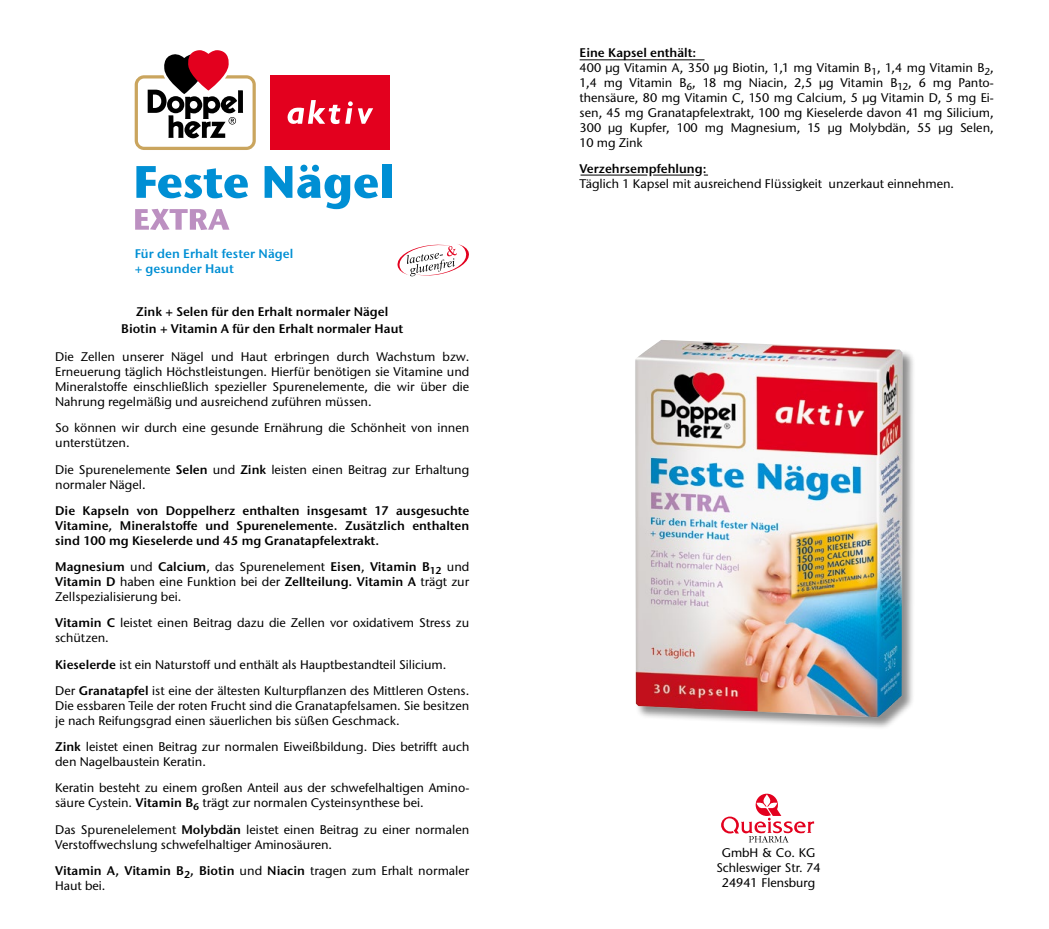
<style>
.page{position:relative;width:1049px;height:929px;background:#fff}
.page>*{position:absolute;margin:0;border:0;box-sizing:border-box;transform-origin:0 0}
.t1{font:500 12.5px/15px "Stone Sans ITC Pro";color:#000}
.t2{font:600 12.5px/15px "Stone Sans ITC Pro";color:#000;text-align:center}
.t3{font:12.5px/15px "Stone Sans";color:#000;text-align:center}
.t4{font:600 12.5px/15px "Stone Sans ITC Pro";letter-spacing:.005em;color:#008fd4}
.s1{font-weight:600}
</style>
<div class="page">
<svg style="left:134px;top:50px;width:122px;height:100px"></svg>
<div style="left:270px;top:75px;width:120px;height:75px;background:#e3001e"></div>
<svg style="left:287px;top:100px;width:86px;height:24px"></svg>
<svg style="left:397px;top:244px;width:72px;height:32px"></svg>
<svg style="left:136px;top:166px;width:112px;height:32px"></svg>
<svg style="left:265px;top:165px;width:113px;height:44px"></svg>
<div style="left:382px;top:164px;width:9px;height:34px;background:#008fd4"></div>
<svg style="left:135px;top:209px;width:94px;height:21px"></svg>
<hr style="left:580px;top:59px;width:124px;height:1px;background:#000">
<hr style="left:580px;top:175px;width:67px;height:1px;background:#000">
<hr style="left:653px;top:175px;width:41px;height:1px;background:#000">
<svg style="left:721px;top:793px;width:93px;height:49px"></svg>
<div style="left:634px;top:339px;width:282px;height:391px;background:#000;opacity:.45"></div>
<img style="left:635px;top:340px;width:268px;height:377px">
<p class="t4" style="left:135px;top:246px;width:160px">Für den Erhalt fester Nägel + gesunder Haut</p>
<p class="t2" style="left:121px;top:303px;width:283px;line-height:17.5px">Zink + Selen für den Erhalt normaler Nägel<br>Biotin + Vitamin A für den Erhalt normaler Haut</p>
<p class="t1" style="left:55px;top:349px;width:416px;text-align:justify">Die Zellen unserer Nägel und Haut erbringen durch Wachstum bzw.<br>Erneuerung täglich Höchstleistungen. Hierfür benötigen sie Vitamine und Mineralstoffe einschließlich spezieller Spurenelemente, die wir über die Nahrung regelmäßig und ausreichend zuführen müssen.</p>
<p class="t1" style="left:55px;top:420px;width:416px">So können wir durch eine gesunde Ernährung die Schönheit von innen unterstützen.</p>
<p class="t1" style="left:55px;top:461px;width:416px">Die Spurenelemente <span class="s1">Selen</span> und <span class="s1">Zink</span> leisten einen Beitrag zur Erhaltung normaler Nägel.</p>
<p class="t2" style="left:55px;top:503px;width:416px;text-align:justify">Die Kapseln von Doppelherz enthalten insgesamt 17 ausgesuchte Vitamine, Mineralstoffe und Spurenelemente. Zusätzlich enthalten sind 100 mg Kieselerde und 45 mg Granatapfelextrakt.</p>
<p class="t1" style="left:55px;top:559px;width:416px;text-align:justify"><span class="s1">Magnesium</span> und <span class="s1">Calcium</span>, das Spurenelement <span class="s1">Eisen</span>, <span class="s1">Vitamin B</span><sub>12</sub> und <span class="s1">Vitamin D</span> haben eine Funktion bei der <span class="s1">Zellteilung. Vitamin A</span> trägt zur Zellspezialisierung bei.</p>
<p class="t1" style="left:55px;top:615px;width:416px"><span class="s1">Vitamin C</span> leistet einen Beitrag dazu die Zellen vor oxidativem Stress zu schützen.</p>
<p class="t1" style="left:55px;top:651px;width:416px;line-height:26.2px"><span class="s1">Kieselerde</span> ist ein Naturstoff und enthält als Hauptbestandteil Silicium.<br>Der <span class="s1">Granatapfel</span> ist eine der ältesten Kulturpflanzen des Mittleren Ostens.</p>
<p class="t1" style="left:55px;top:697px;width:416px">Die essbaren Teile der roten Frucht sind die Granatapfelsamen. Sie besitzen je nach Reifungsgrad einen säuerlichen bis süßen Geschmack.</p>
<p class="t1" style="left:55px;top:739px;width:416px"><span class="s1">Zink</span> leistet einen Beitrag zur normalen Eiweißbildung. Dies betrifft auch den Nagelbaustein Keratin.</p>
<p class="t1" style="left:55px;top:780px;width:416px">Keratin besteht zu einem großen Anteil aus der schwefelhaltigen Amino&shy;säure Cystein. <span class="s1">Vitamin B</span><sub>6</sub> trägt zur normalen Cysteinsynthese bei.</p>
<p class="t1" style="left:55px;top:821px;width:416px">Das Spurenelelement <span class="s1">Molybdän</span> leistet einen Beitrag zu einer normalen<br>Verstoffwechslung schwefelhaltiger Aminosäuren.</p>
<p class="t1" style="left:55px;top:862px;width:416px"><span class="s1">Vitamin A, Vitamin B</span><sub>2</sub><span class="s1">, Biotin</span> und <span class="s1">Niacin</span> tragen zum Erhalt normaler<br>Haut bei.</p>
<p class="t1" style="left:580px;top:45px;width:416px"><span class="s1">Eine Kapsel enthält:<br></span>400 µg Vitamin A, 350 µg Biotin, 1,1 mg Vitamin B<sub>1</sub>, 1,4 mg Vitamin B<sub>2</sub>, 1,4 mg Vitamin B<sub>6</sub>, 18 mg Niacin, 2,5 µg Vitamin B<sub>12</sub>, 6 mg Panto&shy;thensäure, 80 mg Vitamin C, 150 mg Calcium, 5 µg Vitamin D, 5 mg Ei&shy;sen, 45 mg Granatapfelextrakt, 100 mg Kieselerde davon 41 mg Silicium, 300 µg Kupfer, 100 mg Magnesium, 15 µg Molybdän, 55 µg Selen, 10 mg Zink</p>
<p class="t2" style="left:580px;top:161px;width:128px">Verzehrsempfehlung:</p>
<p class="t1" style="left:580px;top:176px;width:376px">Täglich 1 Kapsel mit ausreichend Flüssigkeit unzerkaut einnehmen.</p>
<p class="t3" style="left:716px;top:845px;width:106px">GmbH &amp; Co. KG<br>Schleswiger Str. 74<br>24941 Flensburg</p>
</div>
